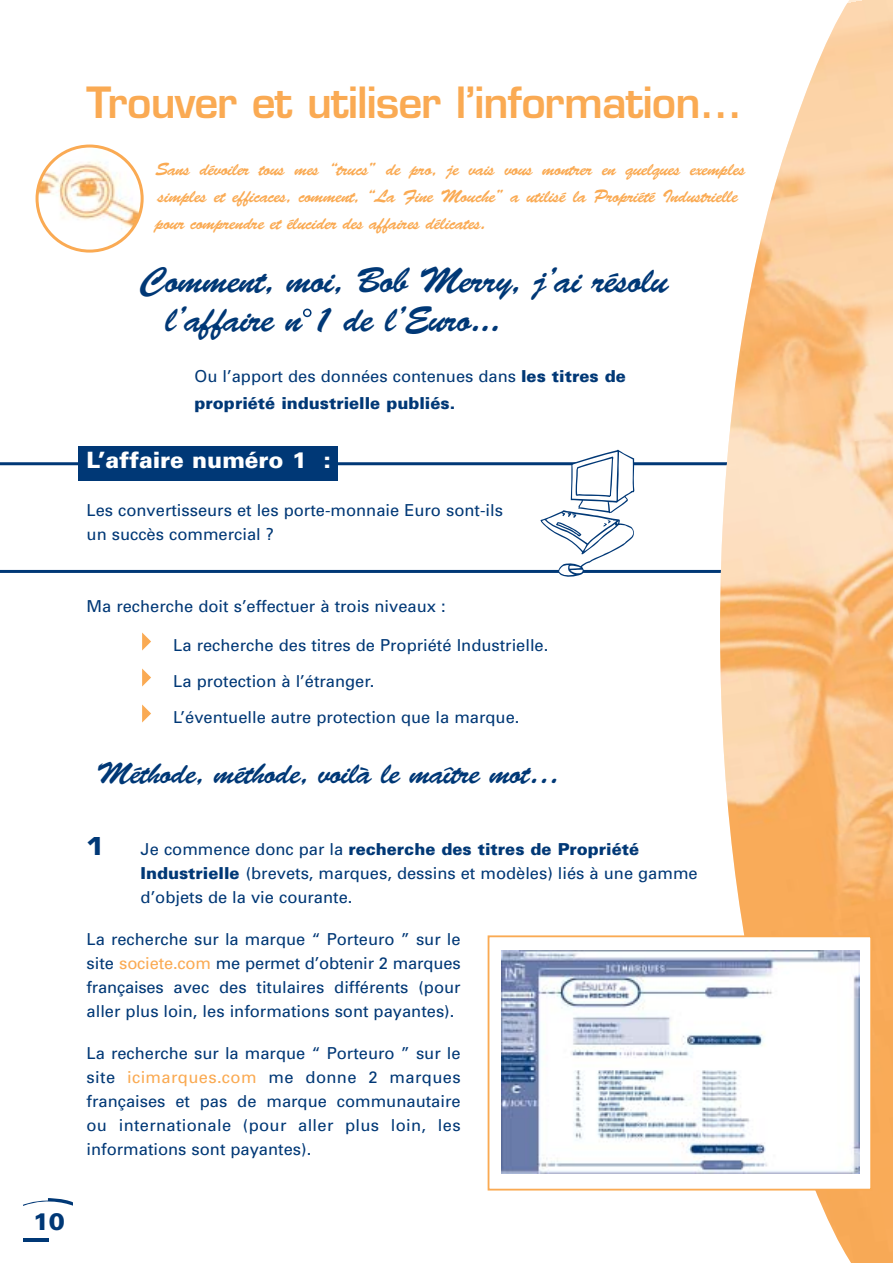
<style>
.page{position:relative;width:893px;height:1263px;background:#fff}
.page>*{position:absolute;margin:0;border:0;box-sizing:border-box;transform-origin:0 0}
.t1{font:600 42px "Eurostile";letter-spacing:-.02em;color:#faaa53}
.t2{font:36px/39px "Brush Script";letter-spacing:-.03em;color:#003876}
.t3{font:30px "Brush Script";letter-spacing:-.03em;color:#003876}
.t4{font:900 24px "Univers";color:#003876}
.t5{font:700 24px "Eurostile";color:#003876}
.t6{font:900 22.5px "Univers";color:#fff}
.t7{font:18px/27px "Brush Script";letter-spacing:-.03em;color:#faaa53}
.t8{font:16.5px/24px "Univers";color:#003876}
.t9{font:900 16.5px/27px "Univers";color:#003876}
.s1{font-weight:400}
.s2{font-weight:900}
.s3{color:#faaa53}
</style>
<div class="page">
<svg style="left:0;top:462px;width:720px;height:111px"></svg>
<div style="left:78px;top:446px;width:259px;height:34px;background:#003876"></div>
<svg style="left:142px;top:705px;width:9px;height:18px"></svg>
<svg style="left:142px;top:669px;width:9px;height:18px"></svg>
<svg style="left:142px;top:633px;width:9px;height:18px"></svg>
<svg style="left:303px;top:309px;width:8px;height:8px"></svg>
<svg style="left:540px;top:449px;width:94px;height:128px"></svg>
<img style="left:720px;top:0;width:172px;height:1263px">
<svg style="left:36px;top:145px;width:108px;height:108px"></svg>
<div style="left:488px;top:936px;width:383px;height:254px;background:#fff"></div>
<img style="left:501px;top:951px;width:358px;height:222px">
<div style="left:487px;top:935px;width:385px;height:256px;border:2px solid #faaa53"></div>
<hr style="left:23px;top:1239px;width:25px;height:3px;background:#003876">
<svg style="left:23px;top:1198px;width:50px;height:8px"></svg>
<h1 class="t1" style="left:87px;top:87px;width:656px">Trouver et utiliser l’information…</h1>
<p class="t7" style="left:155px;top:158px;width:591px">Sans dévoiler tous mes “trucs” de pro, je vais vous montrer en quelques exemples simples et efficaces, comment, “La Fine Mouche” a utilisé la Propriété Industrielle pour comprendre et élucider des affaires délicates.</p>
<h2 class="t2" style="left:165px;top:265px;width:504px;text-indent:-25px">Comment, moi, Bob Merry, j’ai résolu l’affaire n 1 de l’Euro...</h2>
<p class="t9" style="left:195px;top:364px;width:432px"><span class="s1">Ou l’apport des données contenues dans</span> les titres de propriété industrielle publiés.</p>
<h3 class="t6" style="left:87px;top:451px;width:246px">L’affaire numéro 1 :</h3>
<p class="t8" style="left:87px;top:499px;width:418px">Les convertisseurs et les porte-monnaie Euro sont-ils un succès commercial ?</p>
<h3 class="t4" style="left:33px;top:1213px;width:34px">10</h3>
<p class="t8" style="left:87px;top:595px;width:360px">Ma recherche doit s’effectuer à trois niveaux :</p>
<p class="t8" style="left:173px;top:628px;width:376px;line-height:36px">La recherche des titres de Propriété Industrielle.<br>La protection à l’étranger.<br>L’éventuelle autre protection que la marque.</p>
<h3 class="t3" style="left:97px;top:765px;width:464px">Méthode, méthode, voilà le maître mot…</h3>
<h3 class="t5" style="left:87px;top:837px;width:19px">1</h3>
<p class="t8" style="left:141px;top:838px;width:558px">Je commence donc par la <span class="s2">recherche des titres de Propriété<br>Industrielle</span> (brevets, marques, dessins et modèles) liés à une gamme d’objets de la vie courante.</p>
<p class="t8" style="left:87px;top:928px;width:375px;text-align:justify">La recherche sur la marque “ Porteuro ” sur le site <span class="s3">societe.com</span> me permet d’obtenir 2 marques françaises avec des titulaires différents (pour aller plus loin, les informations sont payantes).</p>
<p class="t8" style="left:87px;top:1042px;width:375px;text-align:justify">La recherche sur la marque “ Porteuro ” sur le site <span class="s3">icimarques.com</span> me donne 2 marques françaises et pas de marque communautaire ou internationale (pour aller plus loin, les informations sont payantes).</p>
</div>
